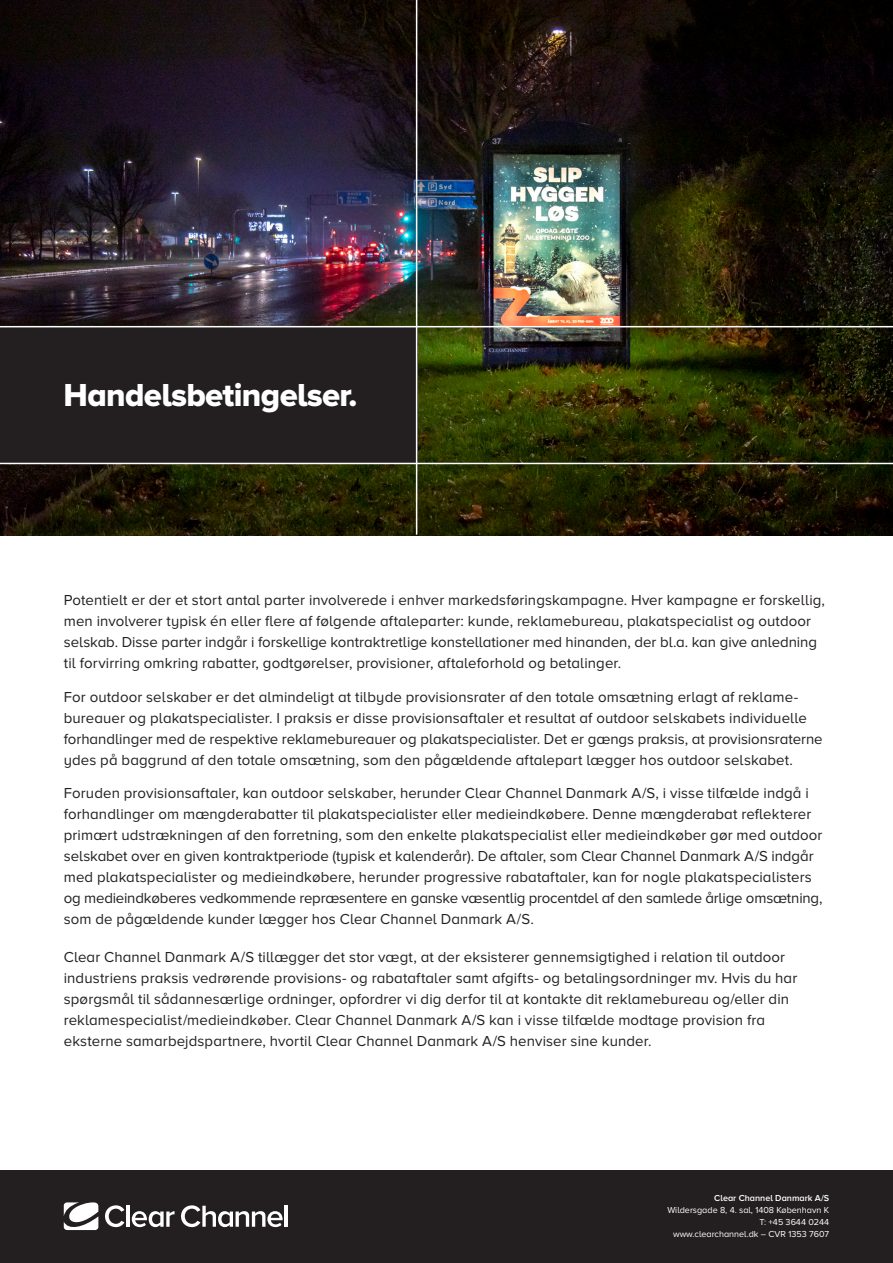
<style>
.page{position:relative;width:893px;height:1263px;background:#fff}
.page>*{position:absolute;margin:0;border:0;box-sizing:border-box;transform-origin:0 0}
.t1{font:33px "Proxima Nova A Extrabld";letter-spacing:-.02em;color:#fff}
.t2{font:15px/21px "Proxima Nova A";letter-spacing:.005em;color:#231f20}
.t3{font:9px/12px "Proxima Nova A";color:#fff;text-align:right}
.t4{font:600 9px "Proxima Nova A";color:#fff}
</style>
<div class="page">
<img style="left:0;top:0;width:893px;height:535px">
<div style="left:0;top:1170px;width:893px;height:93px;background:#231f20"></div>
<svg style="left:105px;top:1205px;width:19px;height:22px"></svg>
<hr style="left:127px;top:1206px;width:3px;height:21px;background:#fff">
<svg style="left:132px;top:1211px;width:43px;height:16px"></svg>
<svg style="left:181px;top:1205px;width:102px;height:22px"></svg>
<hr style="left:285px;top:1206px;width:3px;height:21px;background:#fff">
<svg style="left:64px;top:1202px;width:34px;height:28px"></svg>
<div style="left:0;top:327px;width:417px;height:137px;background:#231f20"></div>
<hr style="left:0;top:326px;width:893px;height:1px;background:#fff">
<hr style="left:0;top:463px;width:893px;height:1px;background:#fff">
<hr style="left:416px;top:0;width:1px;height:535px;background:#fff">
<p class="t1" style="left:64px;top:376px;width:295px">Handelsbetingelser.</p>
<p class="t2" style="left:64px;top:589px;width:763px">Potentielt er der et stort antal parter involverede i enhver markedsføringskampagne. Hver kampagne er forskellig, men involverer typisk én eller flere af følgende aftaleparter: kunde, reklamebureau, plakatspecialist og outdoor selskab. Disse parter indgår i forskellige kontraktretlige konstellationer med hinanden, der bl.a. kan give anledning til forvirring omkring rabatter, godtgørelser, provisioner, aftaleforhold og betalinger.</p>
<p class="t2" style="left:64px;top:686px;width:760px">For outdoor selskaber er det almindeligt at tilbyde provisionsrater af den totale omsætning erlagt af reklame&shy;bureauer og plakatspecialister. I praksis er disse provisionsaftaler et resultat af outdoor selskabets individuelle forhandlinger med de respektive reklamebureauer og plakatspecialister. Det er gængs praksis, at provisionsraterne ydes på baggrund af den totale omsætning, som den pågældende aftalepart lægger hos outdoor selskabet.</p>
<p class="t2" style="left:64px;top:783px;width:760px">Foruden provisionsaftaler, kan outdoor selskaber, herunder Clear Channel Danmark A/S, i visse tilfælde indgå i forhandlinger om mængderabatter til plakatspecialister eller medieindkøbere. Denne mængderabat reflekterer primært udstrækningen af den forretning, som den enkelte plakatspecialist eller medieindkøber gør med outdoor selskabet over en given kontraktperiode (typisk et kalenderår). De aftaler, som Clear Channel Danmark A/S indgår med plakatspecialister og medieindkøbere, herunder progressive rabataftaler, kan for nogle plakatspecialisters og medieindkøberes vedkommende repræsentere en ganske væsentlig procentdel af den samlede årlige omsætning, som de pågældende kunder lægger hos Clear Channel Danmark A/S.</p>
<p class="t2" style="left:64px;top:947px;width:735px">Clear Channel Danmark A/S tillægger det stor vægt, at der eksisterer gennemsigtighed i relation til outdoor industriens praksis vedrørende provisions- og rabataftaler samt afgifts- og betalingsordninger mv. Hvis du har spørgsmål til sådannesærlige ordninger, opfordrer vi dig derfor til at kontakte dit reklamebureau og/eller din</p>
<p class="t2" style="left:64px;top:1010px;width:703px">reklamespecialist/medieindkøber. Clear Channel Danmark A/S kan i visse tilfælde modtage provision fra</p>
<p class="t2" style="left:64px;top:1031px;width:589px">eksterne samarbejdspartnere, hvortil Clear Channel Danmark A/S henviser sine kunder.</p>
<p class="t4" style="left:714px;top:1193px;width:116px">Clear Channel Danmark A/S</p>
<p class="t3" style="left:667px;top:1204px;width:163px">Wildersgade 8, 4. sal, 1408 København K<br>T: +45 3644 0244<br>www.clearchannel.dk – CVR 1353 7607</p>
</div>
